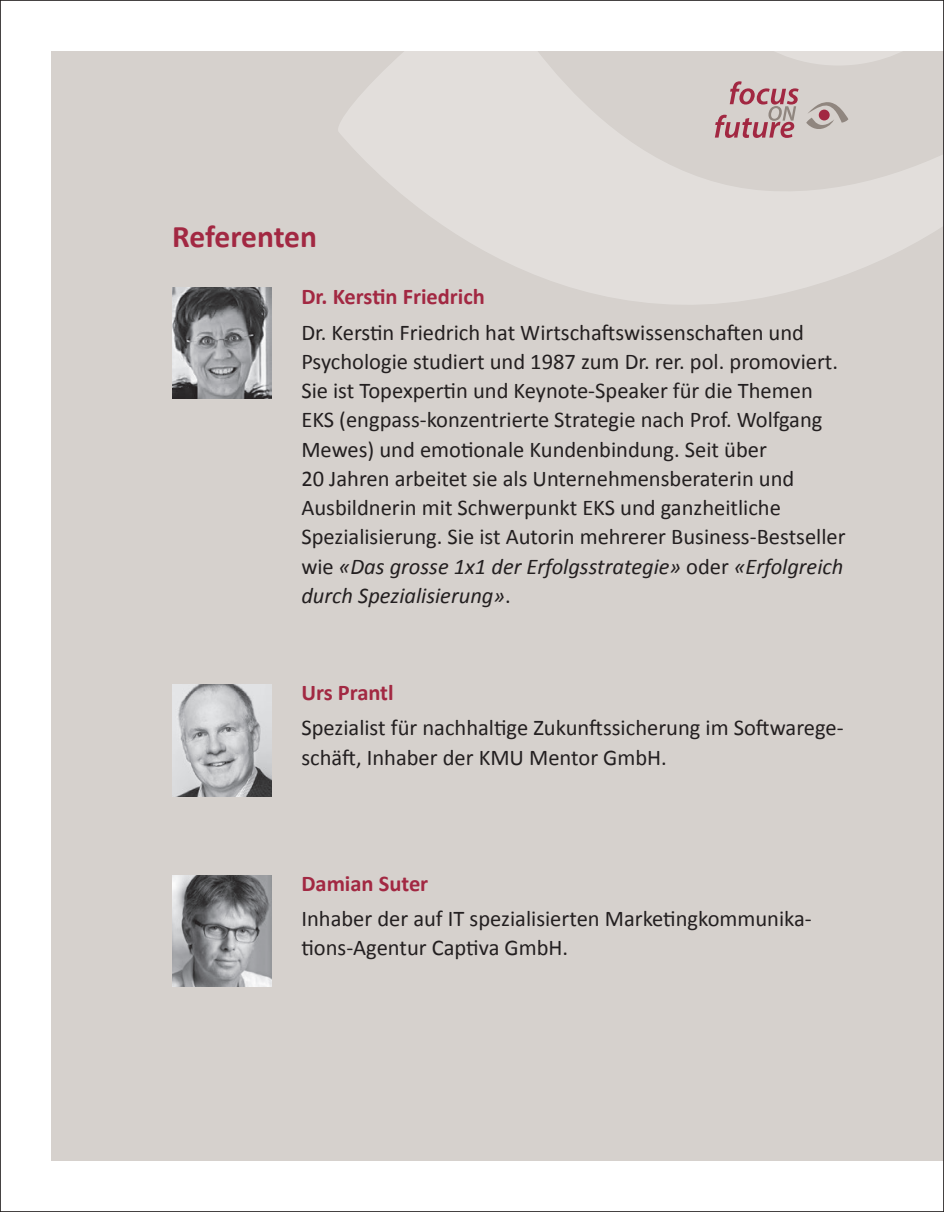
<style>
.page{position:relative;width:944px;height:1212px;background:#fff}
.page>*{position:absolute;margin:0;border:0;box-sizing:border-box;transform-origin:0 0}
.t1{font:700 31.5px "Calibri";letter-spacing:-.01em;color:#a22842}
.t2{font:22.5px/29.2px "Calibri";color:#231f20}
.t3{font:700 22.5px "Calibri";color:#a22842}
.s1{font-style:italic}
</style>
<div class="page">
<div style="left:51px;top:51px;width:893px;height:1110px;background:#d6d1cd"></div>
<svg style="left:338px;top:51px;width:604px;height:254px;fill:#e2dedb"></svg>
<svg style="left:686px;top:51px;width:256px;height:15px"></svg>
<svg style="left:715px;top:81px;width:84px;height:57px"></svg>
<svg style="left:806px;top:102px;width:42px;height:29px"></svg>
<div style="left:819px;top:110px;width:11px;height:10px;background:#a22842;border-radius:50%"></div>
<img style="left:172px;top:685px;width:100px;height:111px">
<img style="left:172px;top:287px;width:100px;height:111px">
<img style="left:172px;top:876px;width:100px;height:111px">
<h1 class="t1" style="left:172px;top:216px;width:146px">Referenten</h1>
<p class="t3" style="left:301px;top:282px;width:185px">Dr. Kerstin Friedrich</p>
<p class="t2" style="left:301px;top:317px;width:546px">Dr. Kerstin Friedrich hat Wirtschaftswissenschaften und Psychologie studiert und 1987 zum Dr. rer. pol. promoviert.<br>Sie ist Topexpertin und Keynote-Speaker für die Themen EKS (engpass-konzentrierte Strategie nach Prof. Wolfgang Mewes) und emotionale Kundenbindung. Seit über<br>20 Jahren arbeitet sie als Unternehmensberaterin und Ausbildnerin mit Schwerpunkt EKS und ganzheitliche Spezialisierung. Sie ist Autorin mehrerer Business-Bestseller wie <span class="s1">«Das grosse 1x1 der Erfolgsstrategie»</span> oder <span class="s1">«Erfolgreich durch Spezialisierung»</span>.</p>
<p class="t3" style="left:301px;top:678px;width:94px">Urs Prantl</p>
<p class="t2" style="left:301px;top:713px;width:544px">Spezialist für nachhaltige Zukunftssicherung im Softwarege&shy;schäft, Inhaber der KMU Mentor GmbH.</p>
<p class="t3" style="left:301px;top:869px;width:128px">Damian Suter</p>
<p class="t2" style="left:301px;top:904px;width:512px">Inhaber der auf IT spezialisierten Marketingkommunika&shy;tions-Agentur Captiva GmbH.</p>
</div>
